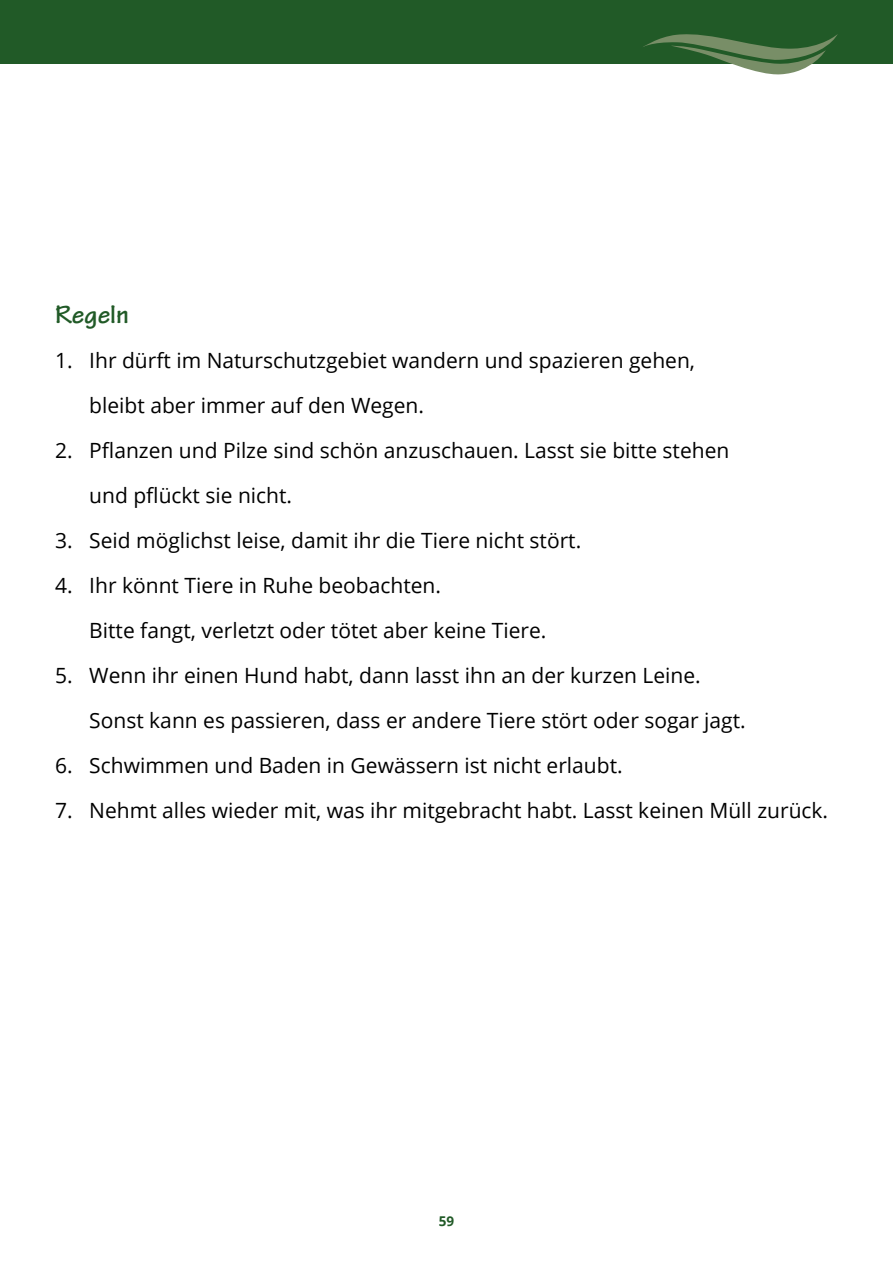
<style>
.page{position:relative;width:893px;height:1263px;background:#fff}
.page>*{position:absolute;margin:0;border:0;box-sizing:border-box;transform-origin:0 0}
.t1{font:700 27px "Tekton Pro";color:#215a27}
.t2{font:21px/45px "Open Sans";color:#000}
.t3{font:700 13.5px "Open Sans";color:#215a27}
</style>
<div class="page">
<div style="left:0;top:0;width:893px;height:64px;background:#215a27"></div>
<svg style="left:643px;top:34px;width:195px;height:41px"></svg>
<p class="t1" style="left:55px;top:298px;width:75px">Regeln</p>
<p class="t2" style="left:89px;top:337px;width:607px;text-indent:-34px">1. Ihr dürft im Naturschutzgebiet wandern und spazieren gehen, bleibt aber immer auf den Wegen.</p>
<p class="t2" style="left:89px;top:427px;width:642px;text-indent:-34px">2. Pflanzen und Pilze sind schön anzuschauen. Lasst sie bitte stehen und pflückt sie nicht.</p>
<p class="t2" style="left:55px;top:517px;width:527px">3. Seid möglichst leise, damit ihr die Tiere nicht stört.</p>
<p class="t2" style="left:89px;top:562px;width:459px;text-indent:-34px">4. Ihr könnt Tiere in Ruhe beobachten.<br>Bitte fangt, verletzt oder tötet aber keine Tiere.</p>
<p class="t2" style="left:89px;top:652px;width:658px;text-indent:-34px">5. Wenn ihr einen Hund habt, dann lasst ihn an der kurzen Leine.<br>Sonst kann es passieren, dass er andere Tiere stört oder sogar jagt.</p>
<p class="t2" style="left:55px;top:742px;width:569px">6. Schwimmen und Baden in Gewässern ist nicht erlaubt.</p>
<p class="t2" style="left:55px;top:787px;width:774px">7. Nehmt alles wieder mit, was ihr mitgebracht habt. Lasst keinen Müll zurück.</p>
<p class="t3" style="left:439px;top:1211px;width:17px">59</p>
</div>
